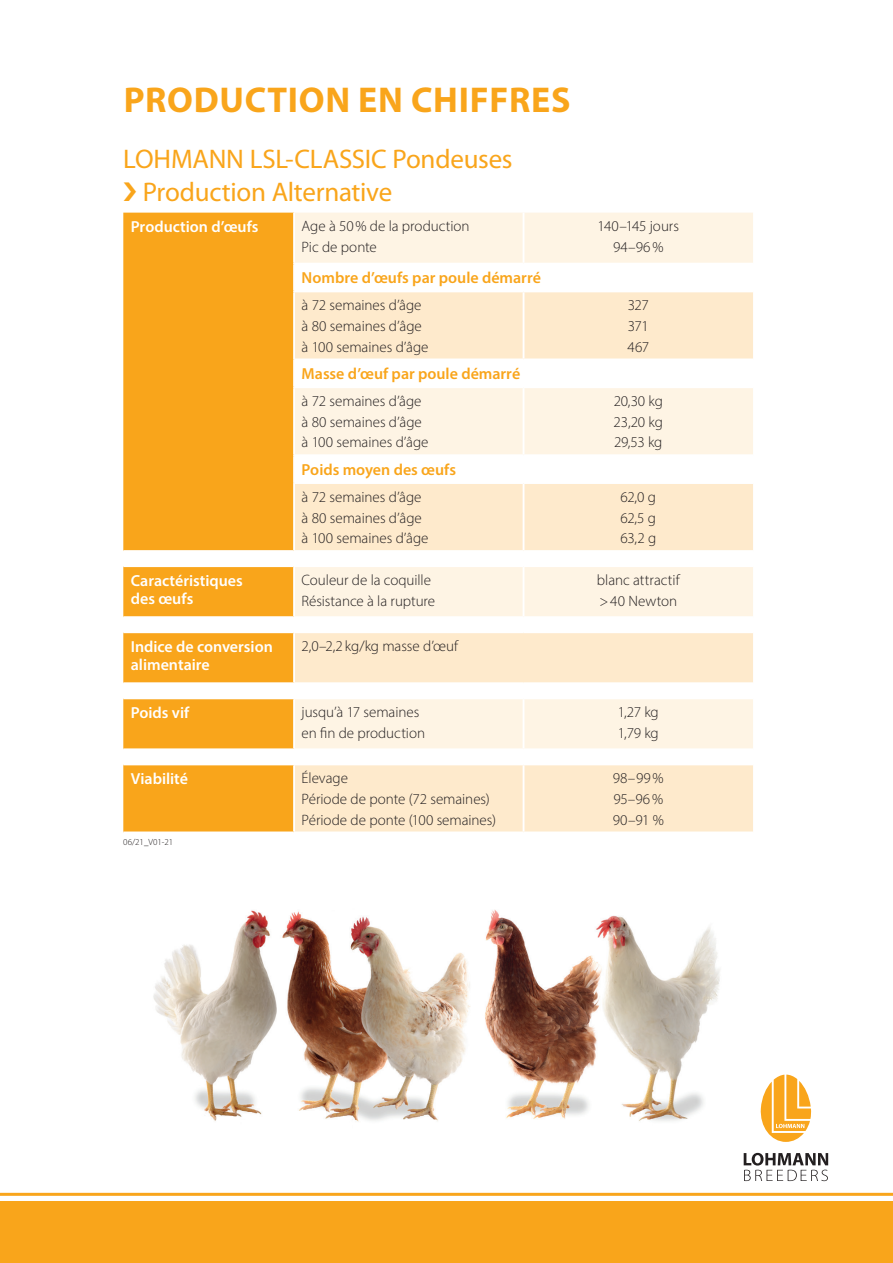
<style>
.page{position:relative;width:893px;height:1263px;background:#fff}
.page>*{position:absolute;margin:0;border:0;box-sizing:border-box;transform-origin:0 0}
.t1{font:700 36px "Myriad Pro";letter-spacing:.02em;color:#f9a51b}
.t2{font:27px/33px "Myriad Pro";letter-spacing:-.01em;color:#f9a51b}
.t3{font:600 16.05px/18px "Myriad Pro";color:#fff}
.t4{font:600 16.05px "Myriad Pro";color:#f9a51b}
.t5{font:300 15px/20.7px "Myriad Pro";letter-spacing:-.005em;color:#231f20}
.t6{font:300 9px "Myriad Pro";color:#231f20}
</style>
<div class="page">
<svg style="left:123px;top:213px;width:170px;height:618px;background:#f9a722"></svg>
<div style="left:295px;top:213px;width:458px;height:50px;background:#fef4e4"></div>
<svg style="left:295px;top:292px;width:458px;height:539px;fill:#feeacc"></svg>
<svg style="left:123px;top:552px;width:630px;height:211px"></svg>
<hr style="left:295px;top:358px;width:229px;height:2px;background:#fff">
<hr style="left:524px;top:358px;width:229px;height:2px;background:#fff">
<hr style="left:293px;top:386px;width:231px;height:2px;background:#fff">
<hr style="left:524px;top:386px;width:229px;height:2px;background:#fff">
<hr style="left:293px;top:454px;width:231px;height:2px;background:#fff">
<hr style="left:524px;top:454px;width:229px;height:2px;background:#fff">
<hr style="left:293px;top:482px;width:231px;height:2px;background:#fff">
<hr style="left:524px;top:482px;width:229px;height:2px;background:#fff">
<hr style="left:123px;top:550px;width:170px;height:2px;background:#fff">
<hr style="left:123px;top:565px;width:170px;height:2px;background:#fff">
<hr style="left:123px;top:616px;width:170px;height:2px;background:#fff">
<hr style="left:123px;top:631px;width:170px;height:2px;background:#fff">
<hr style="left:123px;top:682px;width:171px;height:2px;background:#fff">
<hr style="left:294px;top:682px;width:230px;height:2px;background:#fff">
<hr style="left:524px;top:682px;width:229px;height:2px;background:#fff">
<hr style="left:123px;top:697px;width:171px;height:2px;background:#fff">
<hr style="left:294px;top:697px;width:230px;height:2px;background:#fff">
<hr style="left:293px;top:699px;width:2px;height:49px;background:#fff">
<hr style="left:524px;top:697px;width:229px;height:2px;background:#fff">
<hr style="left:123px;top:748px;width:171px;height:2px;background:#fff">
<hr style="left:294px;top:748px;width:230px;height:2px;background:#fff">
<svg style="left:293px;top:750px;width:2px;height:13px"></svg>
<hr style="left:524px;top:748px;width:229px;height:2px;background:#fff">
<hr style="left:123px;top:763px;width:171px;height:2px;background:#fff">
<hr style="left:294px;top:763px;width:230px;height:2px;background:#fff">
<hr style="left:524px;top:763px;width:229px;height:2px;background:#fff">
<hr style="left:523px;top:213px;width:1px;height:50px;background:#fff">
<hr style="left:523px;top:292px;width:1px;height:66px;background:#fff">
<hr style="left:523px;top:388px;width:1px;height:66px;background:#fff">
<hr style="left:523px;top:484px;width:1px;height:66px;background:#fff">
<hr style="left:293px;top:550px;width:231px;height:2px;background:#fff">
<svg style="left:293px;top:552px;width:2px;height:13px"></svg>
<hr style="left:524px;top:550px;width:229px;height:2px;background:#fff">
<svg style="left:523px;top:552px;width:1px;height:13px"></svg>
<hr style="left:293px;top:565px;width:231px;height:2px;background:#fff">
<hr style="left:293px;top:567px;width:2px;height:49px;background:#fff">
<hr style="left:524px;top:565px;width:229px;height:2px;background:#fff">
<hr style="left:523px;top:567px;width:1px;height:49px;background:#fff">
<hr style="left:293px;top:616px;width:231px;height:2px;background:#fff">
<svg style="left:293px;top:618px;width:2px;height:13px"></svg>
<hr style="left:524px;top:616px;width:229px;height:2px;background:#fff">
<svg style="left:523px;top:618px;width:1px;height:13px"></svg>
<hr style="left:293px;top:631px;width:231px;height:2px;background:#fff">
<hr style="left:293px;top:633px;width:2px;height:49px;background:#fff">
<hr style="left:524px;top:631px;width:229px;height:2px;background:#fff">
<svg style="left:293px;top:684px;width:2px;height:13px"></svg>
<svg style="left:523px;top:684px;width:1px;height:13px"></svg>
<hr style="left:523px;top:699px;width:1px;height:49px;background:#fff">
<svg style="left:523px;top:750px;width:1px;height:13px"></svg>
<hr style="left:523px;top:765px;width:1px;height:66px;background:#fff">
<img style="left:153px;top:909px;width:567px;height:213px">
<hr style="left:0;top:1193px;width:893px;height:3px;background:#f9a51b">
<div style="left:0;top:1201px;width:893px;height:62px;background:#f9a51b"></div>
<svg style="left:760px;top:1074px;width:51px;height:68px"></svg>
<svg style="left:744px;top:1153px;width:84px;height:28px"></svg>
<h1 class="t1" style="left:124px;top:76px;width:448px">PRODUCTION EN CHIFFRES</h1>
<h2 class="t2" style="left:143px;top:142px;width:371px;text-indent:-19px">LOHMANN LSL-CLASSIC Pondeuses<br>Production Alternative</h2>
<p class="t3" style="left:131px;top:217px;width:129px">Production ’d œufs</p>
<p class="t5" style="left:302px;top:216px;width:169px">Age à 50% de la production</p>
<p class="t5" style="left:302px;top:237px;width:77px">Pic de ponte</p>
<p class="t5" style="left:598px;top:216px;width:83px;text-align:center">140–145 jours<br>94–96%</p>
<p class="t4" style="left:302px;top:268px;width:241px">Nombre ’d œufs par poule démarré</p>
<p class="t5" style="left:302px;top:295px;width:128px">à 72 semaines ’d âge à 80 semaines ’d âge à 100 semaines ’d âge</p>
<p class="t5" style="left:627px;top:295px;width:23px;text-align:justify">327<br>371<br>467</p>
<p class="t4" style="left:302px;top:363px;width:220px">Masse ’d œuf par poule démarré</p>
<p class="t5" style="left:302px;top:391px;width:128px">à 72 semaines ’d âge à 80 semaines ’d âge à 100 semaines ’d âge</p>
<p class="t5" style="left:614px;top:391px;width:51px;text-align:justify">20,30 kg 23,20 kg 29,53 kg</p>
<p class="t4" style="left:302px;top:459px;width:156px">Poids moyen des œufs</p>
<p class="t5" style="left:302px;top:486px;width:128px">à 72 semaines ’d âge à 80 semaines ’d âge à 100 semaines ’d âge</p>
<p class="t5" style="left:620px;top:486px;width:37px;text-align:justify">62,0 g 62,5 g 63,2 g</p>
<p class="t3" style="left:131px;top:571px;width:113px">Caractéristiques des œufs</p>
<p class="t5" style="left:302px;top:569px;width:135px">Couleur de la coquille<br>Résistance laà rupture</p>
<p class="t5" style="left:597px;top:569px;width:84px">blanc attractif &gt;40 Newton</p>
<p class="t3" style="left:131px;top:637px;width:143px">Indice de conversion alimentaire</p>
<p class="t5" style="left:302px;top:635px;width:158px">2,0–2,2kg/kg masse ’dœuf</p>
<p class="t5" style="left:302px;top:702px;width:119px">jusqu à’ 17 semaines</p>
<p class="t3" style="left:131px;top:703px;width:60px">Poids vif</p>
<p class="t5" style="left:618px;top:702px;width:43px">1,27 kg<br>1,79 kg</p>
<p class="t5" style="left:302px;top:722px;width:125px">en fin de production</p>
<p class="t3" style="left:131px;top:769px;width:59px">Viabilité</p>
<p class="t6" style="left:123px;top:837px;width:52px">06/21 V_ 01-21</p>
<p class="t5" style="left:302px;top:768px;width:48px">Élevage</p>
<p class="t5" style="left:302px;top:788px;width:196px">Période de ponte (72 semaines(<br>Période de ponte (100 semaines(</p>
<p class="t5" style="left:613px;top:768px;width:53px;text-align:justify">98–99% 95–96% 90–91 %</p>
</div>
